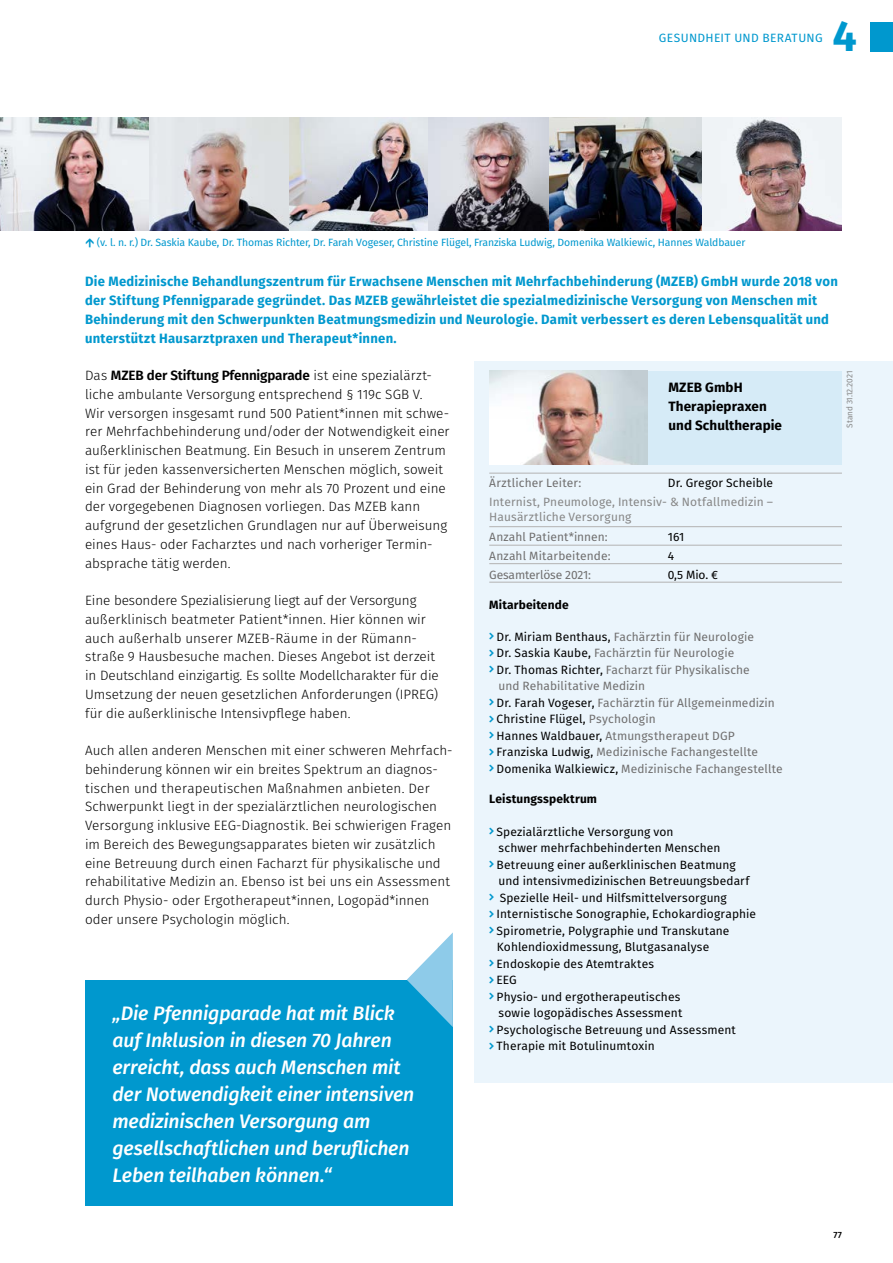
<style>
.page{position:relative;width:893px;height:1263px;background:#fff}
.page>*{position:absolute;margin:0;border:0;box-sizing:border-box;transform-origin:0 0}
.t1{font:700 43.2px "Fira GO";color:#0098ce}
.t2{font:italic 500 19.5px/27px "Fira GO";letter-spacing:-.005em;color:#fff}
.t3{font:300 13.5px/18.8px "Fira GO";color:#000}
.headline_-3{font:700 13.5px/18.8px "Fira GO";letter-spacing:.02em;color:#0098ce}
.t4{font:700 13.5px/18.8px "Fira GO";letter-spacing:.005em;color:#000}
.t5{font:12px/16.5px "Fira GO";letter-spacing:.01em;color:#000}
.t6{font:12px/16.5px "Fira GO";letter-spacing:.01em;color:#706f6f}
.t7{font:12px/15px "Fira GO";letter-spacing:.01em;color:#878787}
.t8{font:700 12px "Fira GO";letter-spacing:.01em;color:#000}
.t9{font:12px "Fira GO";letter-spacing:.03em;color:#0098ce}
.t10{font:12px "Fira GO";letter-spacing:-.01em;color:#706f6f}
.t11{font:10.5px "Fira GO";letter-spacing:-.01em;color:#0098ce}
.t12{font:500 9px "Fira GO";color:#000}
.t13{font:8.25px "Fira GO";letter-spacing:-.01em;color:#878787}
.s1{font-weight:600}
.s2{color:#000}
.s3{color:#706f6f}
</style>
<div class="page">
<div style="left:474px;top:361px;width:419px;height:722px;background:#ebf5fc"></div>
<img style="left:0;top:118px;width:550px;height:112px">
<img style="left:550px;top:118px;width:292px;height:112px">
<div style="left:489px;top:371px;width:353px;height:94px;background:#d6ebf7"></div>
<img style="left:489px;top:371px;width:158px;height:94px">
<hr style="left:489px;top:545px;width:353px;height:1px;background:#b3b2b2">
<hr style="left:489px;top:582px;width:353px;height:1px;background:#b3b2b2">
<hr style="left:489px;top:563px;width:353px;height:1px;background:#b3b2b2">
<hr style="left:489px;top:526px;width:353px;height:1px;background:#b3b2b2">
<hr style="left:489px;top:473px;width:353px;height:1px;background:#b3b2b2">
<div style="left:85px;top:980px;width:368px;height:225px;background:#0098ce"></div>
<svg style="left:407px;top:932px;width:46px;height:95px"></svg>
<div style="left:870px;top:22px;width:23px;height:29px;background:#0098ce"></div>
<p class="t9" style="left:659px;top:31px;width:166px">GESUNDHEIT UND BERATUNG</p>
<h1 class="t1" style="left:833px;top:11px;width:26px">4</h1>
<p class="t11" style="left:97px;top:236px;width:650px">(v. l. n. r.) Dr. Saskia Kaube, Dr. Thomas Richter, Dr. Farah Vogeser, Christine Flügel, Franziska Ludwig, Domenika Walkiewic, Hannes Waldbauer</p>
<h3 class="headline_-3" style="left:85px;top:272px;width:754px">Die Medizinische Behandlungszentrum für Erwachsene Menschen mit Mehrfachbehinderung (MZEB) GmbH wurde 2018 von der Stiftung Pfennigparade gegründet. Das MZEB gewährleistet die spezialmedizinische Versorgung von Menschen mit Behinderung mit den Schwerpunkten Beatmungsmedizin und Neurologie. Damit verbessert es deren Lebensqualität und unterstützt Hausarztpraxen und Therapeut*innen.</h3>
<p class="t3" style="left:85px;top:366px;width:366px">Das <span class="s1">MZEB der Stiftung Pfennigparade</span> ist eine spezialärzt&shy;liche ambulante Versorgung entsprechend § 119c SGB V.<br>Wir versorgen insgesamt rund 500 Patient*innen mit schwe&shy;rer Mehrfachbehinderung und/oder der Notwendigkeit einer außerklinischen Beatmung. Ein Besuch in unserem Zentrum ist für jeden kassenversicherten Menschen möglich, soweit ein Grad der Behinderung von mehr als 70 Prozent und eine der vorgegebenen Diagnosen vorliegen. Das MZEB kann aufgrund der gesetzlichen Grundlagen nur auf Überweisung eines Haus- oder Facharztes und nach vorheriger Termin&shy;absprache tätig werden.</p>
<p class="t3" style="left:85px;top:591px;width:355px">Eine besondere Spezialisierung liegt auf der Versorgung außerklinisch beatmeter Patient*innen. Hier können wir auch außerhalb unserer MZEB-Räume in der Rümann&shy;straße 9 Hausbesuche machen. Dieses Angebot ist derzeit in Deutschland einzigartig. Es sollte Modellcharakter für die Umsetzung der neuen gesetzlichen Anforderungen (IPREG) für die außerklinische Intensivpflege haben.</p>
<p class="t3" style="left:85px;top:741px;width:369px">Auch allen anderen Menschen mit einer schweren Mehrfach&shy;behinderung können wir ein breites Spektrum an diagnos&shy;tischen und therapeutischen Maßnahmen anbieten. Der Schwerpunkt liegt in der spezialärztlichen neurologischen Versorgung inklusive EEG-Diagnostik. Bei schwierigen Fragen im Bereich des Bewegungsapparates bieten wir zusätzlich eine Betreuung durch einen Facharzt für physikalische und rehabilitative Medizin an. Ebenso ist bei uns ein Assessment durch Physio- oder Ergotherapeut*innen, Logopäd*innen oder unsere Psychologin möglich.</p>
<p class="t4" style="left:668px;top:378px;width:76px">MZEB GmbH</p>
<p class="t4" style="left:668px;top:397px;width:115px">Therapiepraxen und Schultherapie</p>
<p class="t6" style="left:489px;top:475px;width:94px">Ärztlicher Leiter:</p>
<p class="t5" style="left:668px;top:475px;width:107px">Dr. Gregor Scheible</p>
<p class="t7" style="left:489px;top:495px;width:285px">Internist, Pneumologe, Intensiv- &amp; Notfallmedizin –<br>Hausärztliche Versorgung</p>
<p class="t6" style="left:489px;top:528px;width:120px">Anzahl Patient*innen:</p>
<p class="t5" style="left:668px;top:528px;width:18px">161</p>
<p class="t6" style="left:489px;top:547px;width:123px">Anzahl Mitarbeitende:</p>
<p class="t5" style="left:668px;top:547px;width:8px">4</p>
<p class="t10" style="left:489px;top:568px;width:103px">Gesamterlöse 2021:</p>
<p class="t5" style="left:668px;top:567px;width:52px">0,5 Mio. €</p>
<p class="t8" style="left:489px;top:598px;width:81px">Mitarbeitende</p>
<p class="t6" style="left:497px;top:628px;width:259px"><span class="s2">Dr. Miriam Benthaus,</span> Fachärztin für Neurologie</p>
<p class="t6" style="left:497px;top:645px;width:239px"><span class="s2">Dr. Saskia Kaube,</span> Fachärztin für Neurologie</p>
<p class="t6" style="left:497px;top:661px;width:255px"><span class="s2">Dr. Thomas Richter,</span> Facharzt für Physikalische und Rehabilitative Medizin</p>
<p class="t6" style="left:497px;top:694px;width:280px"><span class="s2">Dr. Farah Vogeser,</span> Fachärztin für Allgemeinmedizin</p>
<p class="t5" style="left:497px;top:711px;width:161px">Christine Flügel, <span class="s3">Psychologin</span></p>
<p class="t6" style="left:497px;top:727px;width:240px"><span class="s2">Hannes Waldbauer,</span> Atmungstherapeut DGP</p>
<p class="t6" style="left:497px;top:744px;width:263px"><span class="s2">Franziska Ludwig,</span> Medizinische Fachangestellte</p>
<p class="t6" style="left:497px;top:760px;width:288px"><span class="s2">Domenika Walkiewicz,</span> Medizinische Fachangestellte</p>
<p class="t8" style="left:489px;top:791px;width:109px">Leistungsspektrum</p>
<p class="t5" style="left:497px;top:823px;width:225px">Spezialärztliche Versorgung von<br>schwer mehrfachbehinderten Menschen</p>
<p class="t5" style="left:497px;top:856px;width:254px">Betreuung einer außerklinischen Beatmung und intensivmedizinischen Betreuungsbedarf</p>
<p class="t5" style="left:500px;top:889px;width:229px">Spezielle Heil- und Hilfsmittelversorgung</p>
<p class="t5" style="left:497px;top:906px;width:261px">Internistische Sonographie, Echokardiographie</p>
<p class="t5" style="left:497px;top:922px;width:234px">Spirometrie, Polygraphie und Transkutane<br>Kohlendioxidmessung, Blutgasanalyse</p>
<p class="t5" style="left:497px;top:955px;width:159px">Endoskopie des Atemtraktes</p>
<p class="t5" style="left:497px;top:972px;width:22px">EEG</p>
<p class="t5" style="left:497px;top:988px;width:187px">Physio- und ergotherapeutisches sowie logopädisches Assessment</p>
<p class="t5" style="left:497px;top:1021px;width:241px">Psychologische Betreuung und Assessment</p>
<p class="t5" style="left:497px;top:1038px;width:160px">Therapie mit Botulinumtoxin</p>
<p class="t2" style="left:112px;top:1000px;width:303px">„Die Pfennigparade hat mit Blick auf Inklusion in diesen 70 Jahren erreicht, dass auch Menschen mit der Notwendigkeit einer intensiven medizinischen Versorgung am gesellschaftlichen und beruflichen<br>Leben teilhaben können.“</p>
<p class="t13" style="left:845px;top:428px;width:58px;rotate:-90deg">Stand 31.12.2021</p>
<p class="t12" style="left:833px;top:1230px;width:10px">77</p>
</div>
